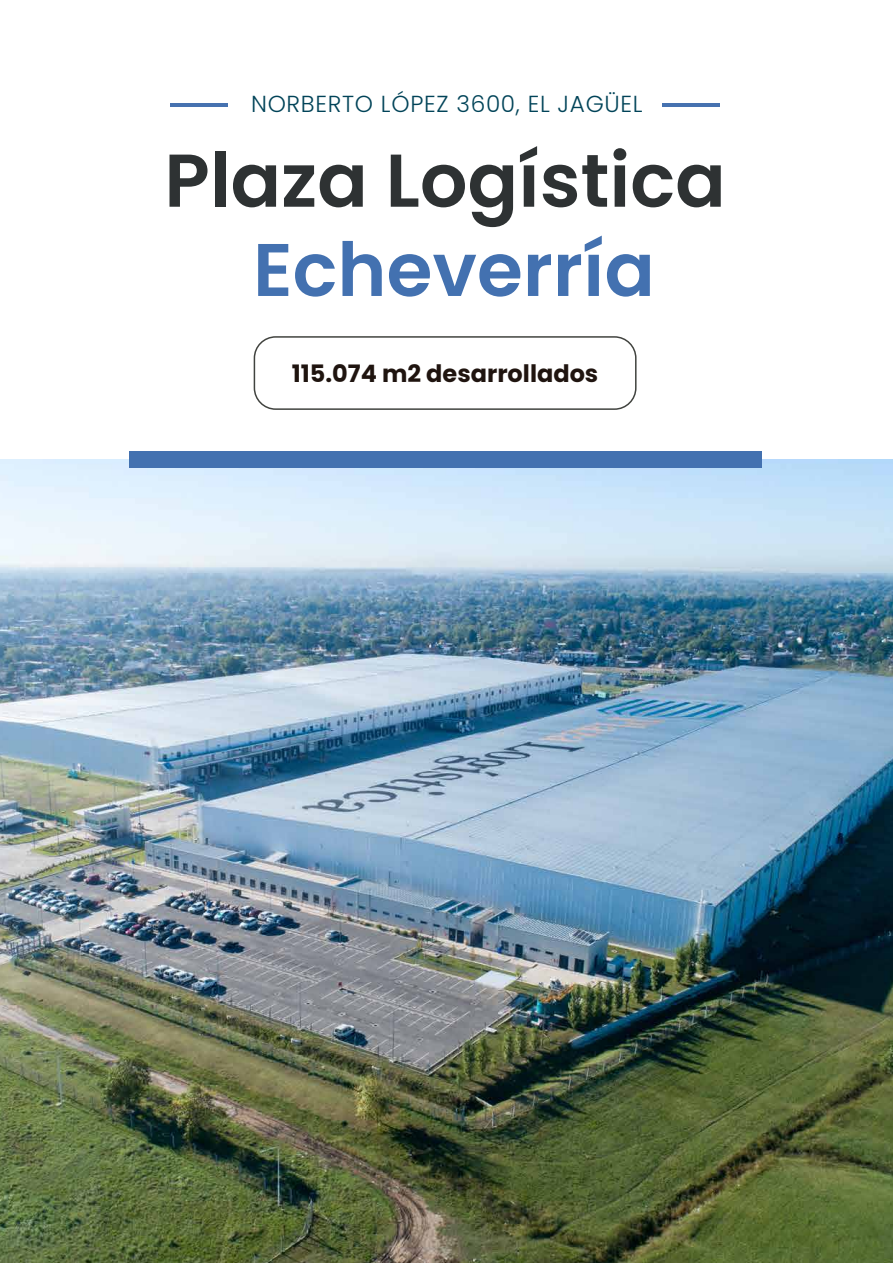
<style>
.page{position:relative;width:893px;height:1263px;background:#fff}
.page>*{position:absolute;margin:0;border:0;box-sizing:border-box;transform-origin:0 0}
.t1{font:600 74.7px "Poppins";color:#2e3233}
.t2{font:600 74.4px "Poppins";color:#4371b0}
.t3{font:700 24px "Poppins";color:#1f140f}
.t4{font:300 23.25px "Poppins";letter-spacing:.03em;color:#014358}
</style>
<div class="page">
<div style="left:254px;top:336px;width:383px;height:74px;border:2px solid #41433f;border-radius:21px"></div>
<img style="left:0;top:459px;width:892px;height:804px">
<div style="left:129px;top:451px;width:632px;height:17px;background:#4371b0"></div>
<hr style="left:170px;top:104px;width:57px;height:3px;background:#4672b0">
<hr style="left:663px;top:104px;width:57px;height:3px;background:#4672b0">
<p class="t4" style="left:251px;top:90px;width:393px">NORBERTO LÓPEZ 3600, EL JAGÜEL</p>
<h1 class="t1" style="left:164px;top:137px;width:563px">Plaza Logística</h1>
<h2 class="t2" style="left:253px;top:227px;width:403px">Echeverría</h2>
<p class="t3" style="left:292px;top:359px;width:308px">115.074 m2 desarrollados</p>
</div>
